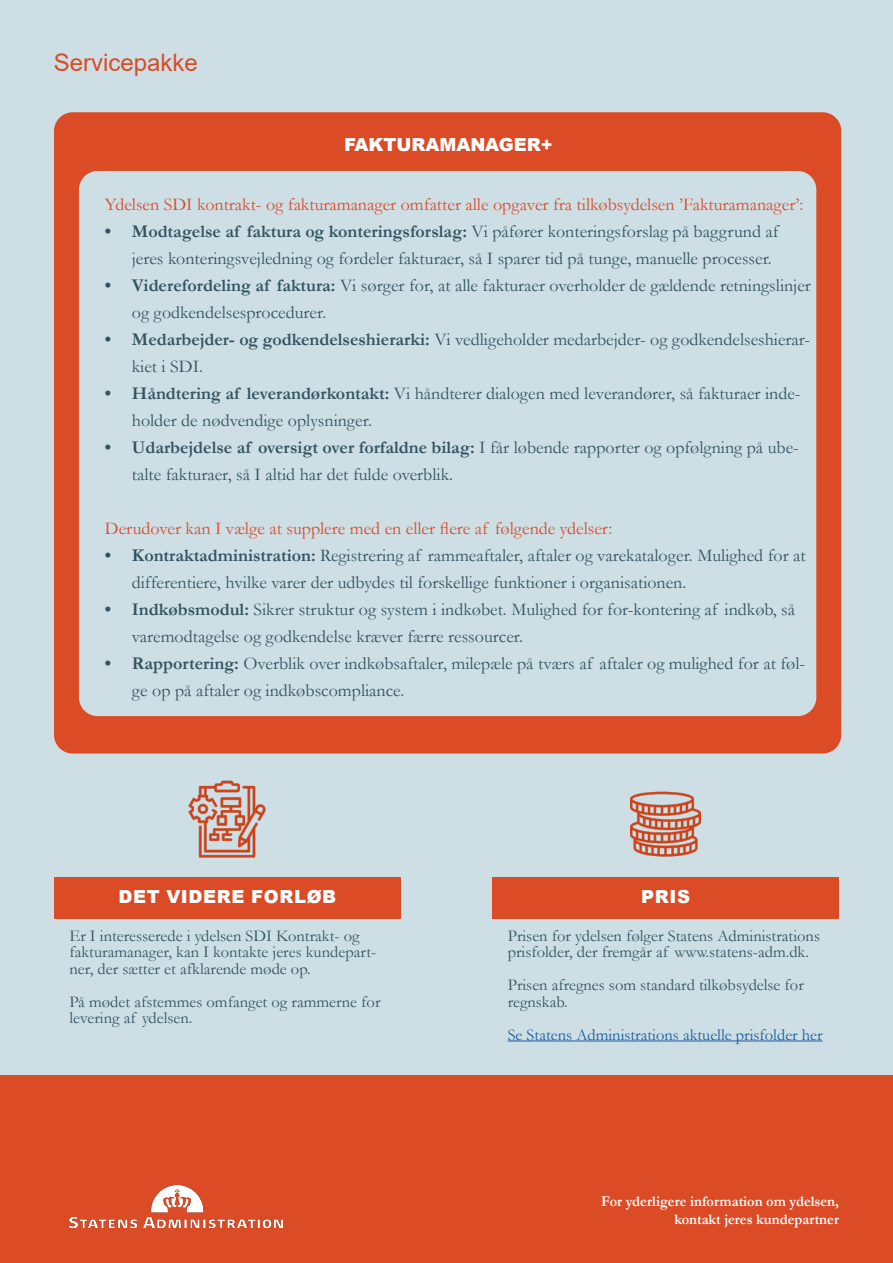
<style>
.page{position:relative;width:893px;height:1263px;background:#cddfe5}
.page>*{position:absolute;margin:0;border:0;box-sizing:border-box;transform-origin:0 0}
.t1{font:24px "Arial";color:#da4b26}
.t2{font:18px/27px "Garamond";color:#335361}
.t3{font:18px "Garamond";color:#da4b26}
.t4{font:900 18px "Arial";letter-spacing:.035em;color:#fff}
.t5{font:900 18px "Arial";color:#fff}
.t6{font:16.5px/16.5px "Garamond";color:#335361}
.t7{font:16.5px "Garamond";color:#175d9e}
.Beskrivelse{font:700 15px/18px "Garamond";color:#fff;text-align:right;scale:.96 1}
.s1{font-weight:700}
</style>
<div class="page">
<div style="left:0;top:1076px;width:893px;height:187px;background:#da4b26"></div>
<img style="left:70px;top:1185px;width:212px;height:43px">
<img style="left:188px;top:780px;width:78px;height:78px">
<div style="left:492px;top:877px;width:347px;height:41px;background:#da4b26"></div>
<hr style="left:508px;top:1040px;width:315px;height:1px;background:#175d9e">
<img style="left:631px;top:791px;width:70px;height:66px">
<div style="left:55px;top:113px;width:785px;height:640px;background:#da4b26;border-radius:18px"></div>
<div style="left:80px;top:172px;width:736px;height:543px;background:#cddfe5;border-radius:18px"></div>
<div style="left:54px;top:877px;width:347px;height:41px;background:#da4b26"></div>
<p class="t1" style="left:54px;top:47px;width:146px">Servicepakke</p>
<p class="t5" style="left:344px;top:131px;width:210px">FAKTURAMANAGER+</p>
<p class="t3" style="left:105px;top:192px;width:700px">Ydelsen SDI kontrakt- og fakturamanager omfatter alle opgaver fra tilkøbsydelsen ’Fakturamanager’:</p>
<p class="t2" style="left:132px;top:217px;width:648px;text-indent:-27px"><span class="s1">• Modtagelse af faktura og konteringsforslag:</span> Vi påfører konteringsforslag på baggrund af jeres konteringsvejledning og fordeler fakturaer, så I sparer tid på tunge, manuelle processer.</p>
<p class="t2" style="left:132px;top:271px;width:681px;text-indent:-27px"><span class="s1">• Viderefordeling af faktura:</span> Vi sørger for, at alle fakturaer overholder de gældende retningslinjer og godkendelsesprocedurer.</p>
<p class="t2" style="left:132px;top:325px;width:680px;text-indent:-27px"><span class="s1">• Medarbejder- og godkendelseshierarki:</span> Vi vedligeholder medarbejder- og godkendelseshierar&shy;kiet i SDI.</p>
<p class="t2" style="left:132px;top:379px;width:670px;text-indent:-27px"><span class="s1">• Håndtering af leverandørkontakt:</span> Vi håndterer dialogen med leverandører, så fakturaer inde&shy;holder de nødvendige oplysninger.</p>
<p class="t2" style="left:132px;top:433px;width:668px;text-indent:-27px"><span class="s1">• Udarbejdelse af oversigt over forfaldne bilag:</span> I får løbende rapporter og opfølgning på ube&shy;talte fakturaer, så I altid har det fulde overblik.</p>
<p class="t3" style="left:105px;top:516px;width:509px">Derudover kan I vælge at supplere med en eller flere af følgende ydelser:</p>
<p class="t2" style="left:132px;top:541px;width:675px;text-indent:-27px"><span class="s1">• Kontraktadministration:</span> Registrering af rammeaftaler, aftaler og varekataloger. Mulighed for at differentiere, hvilke varer der udbydes til forskellige funktioner i organisationen.</p>
<p class="t2" style="left:132px;top:595px;width:665px;text-indent:-27px"><span class="s1">• Indkøbsmodul:</span> Sikrer struktur og system i indkøbet. Mulighed for for-kontering af indkøb, så varemodtagelse og godkendelse kræver færre ressourcer.</p>
<p class="t2" style="left:132px;top:649px;width:675px;text-indent:-27px"><span class="s1">• Rapportering:</span> Overblik over indkøbsaftaler, milepæle på tværs af aftaler og mulighed for at føl&shy;ge op på aftaler og indkøbscompliance.</p>
<p class="t4" style="left:118px;top:883px;width:219px">DET VIDERE FORLØB</p>
<p class="t6" style="left:70px;top:927px;width:308px">Er I interesserede i ydelsen SDI Kontrakt- og fakturamanager, kan I kontakte jeres kundepart&shy;ner, der sætter et afklarende møde op.</p>
<p class="t6" style="left:70px;top:993px;width:312px">På mødet afstemmes omfanget og rammerne for levering af ydelsen.</p>
<p class="t4" style="left:641px;top:883px;width:50px">PRIS</p>
<p class="t6" style="left:508px;top:927px;width:314px">Prisen for ydelsen følger Statens Administrations prisfolder, der fremgår af www.statens-adm.dk.</p>
<p class="t6" style="left:508px;top:976px;width:298px">Prisen afregnes som standard tilkøbsydelse for regnskab.</p>
<p class="t7" style="left:508px;top:1023px;width:316px">Se Statens Administrations aktuelle prisfolder her</p>
<p class="Beskrivelse" style="left:601px;top:1193px;width:249px">For yderligere information om ydelsen, kontakt jeres kundepartner</p>
</div>
